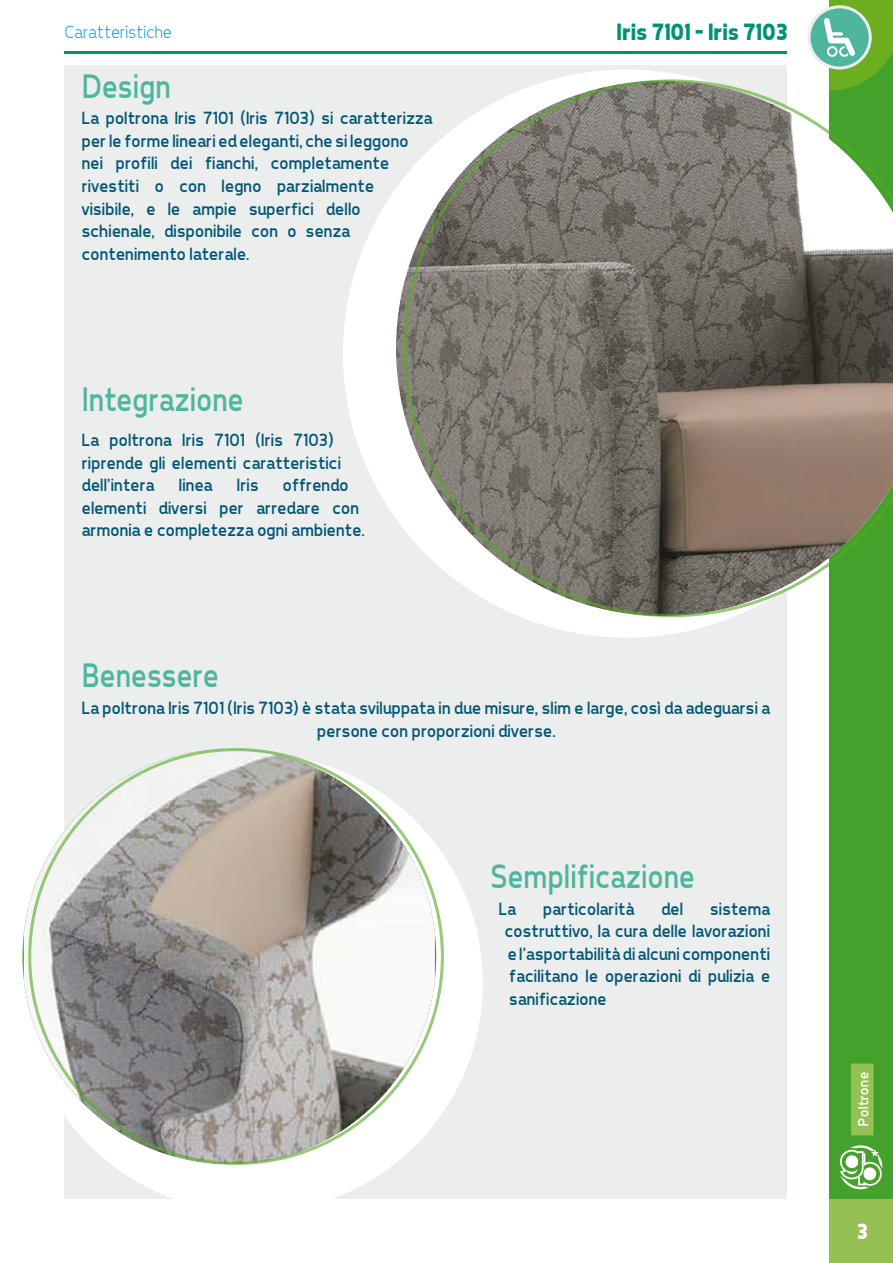
<style>
.page{position:relative;width:893px;height:1263px;background:#fff}
.page>*{position:absolute;margin:0;border:0;box-sizing:border-box;transform-origin:0 0}
.t1{font:34.5px "Tepeno Sans";letter-spacing:.005em;color:#4eb69e;scale:.9 1}
.t2{font:700 24px "Tepeno Sans";letter-spacing:-.02em;color:#009274}
.t3{font:700 22.5px "Tepeno Sans";color:#fff}
.t4{font:18px/22.5px "Tepeno Sans";color:#005674}
.t5{font:300 18px "Tepeno Sans";color:#009ee0}
.t6{font:15px "Tepeno Sans";letter-spacing:.015em;color:#fff}
</style>
<div class="page">
<hr style="left:64px;top:51px;width:723px;height:2px;background:#009274">
<div style="left:829px;top:0;width:64px;height:1263px;background:#44a12b"></div>
<div style="left:829px;top:1199px;width:64px;height:64px;background:#95c154"></div>
<svg style="left:840px;top:1145px;width:42px;height:44px"></svg>
<div style="left:64px;top:66px;width:723px;height:1133px;background:#eceded"></div>
<svg style="left:343px;top:70px;width:389px;height:568px"></svg>
<div style="left:22px;top:753px;width:461px;height:460px;background:#fff;border-radius:50%"></div>
<img style="left:24px;top:749px;width:411px;height:415px">
<svg style="left:403px;top:79px;width:490px;height:538px;background:#8b897d"></svg>
<svg style="left:809px;top:7px;width:61px;height:61px"></svg>
<div style="left:851px;top:1063px;width:23px;height:72px;background:#95c154"></div>
<svg style="left:824px;top:0;width:69px;height:91px"></svg>
<p class="t5" style="left:64px;top:21px;width:109px">Caratteristiche</p>
<h1 class="t1" style="left:81px;top:66px;width:100px">Design</h1>
<p class="t4" style="left:81px;top:107px;width:352px">La poltrona Iris 7101 (Iris 7103) si caratterizza per le forme lineari ed eleganti, che si leggono nei profili dei fianchi, completamente rivestiti o con legno parzialmente<br>visibile, e le ampie superfici dello schienale, disponibile con o senza contenimento laterale.</p>
<h1 class="t1" style="left:81px;top:379px;width:181px">Integrazione</h1>
<p class="t4" style="left:81px;top:428px;width:261px">La poltrona Iris 7101 (Iris 7103) riprende gli elementi caratteristici dell’intera</p>
<p class="t4" style="left:81px;top:473px;width:285px;text-indent:201px">offrendo elementi diversi per arredare con armonia e completezza ogni ambiente.</p>
<p class="t4" style="left:178px;top:473px;width:35px">linea</p>
<p class="t4" style="left:236px;top:473px;width:23px">Iris</p>
<h2 class="t2" style="left:615px;top:18px;width:173px">Iris 7101 - Iris 7103</h2>
<h1 class="t1" style="left:81px;top:655px;width:153px">Benessere</h1>
<p class="t4" style="left:316px;top:696px;width:454px;text-indent:-235px">La poltrona Iris 7101 (Iris 7103) è stata sviluppata in due misure, slim e large, così da adeguarsi a persone con proporzioni diverse.</p>
<h1 class="t1" style="left:489px;top:856px;width:229px">Semplificazione</h1>
<p class="t4" style="left:498px;top:897px;width:19px">La</p>
<p class="t4" style="left:542px;top:897px;width:93px">particolarità</p>
<p class="t4" style="left:660px;top:897px;width:23px">del</p>
<p class="t4" style="left:504px;top:897px;width:267px;text-align:justify;text-indent:205px">sistema costruttivo, la cura delle lavorazioni e l’asportabilità di alcuni componenti facilitano le operazioni di pulizia e sanificazione</p>
<p class="t6" style="left:854px;top:1127px;width:56px;rotate:-90deg">Poltrone</p>
<p class="t3" style="left:855px;top:1218px;width:13px">3</p>
</div>
